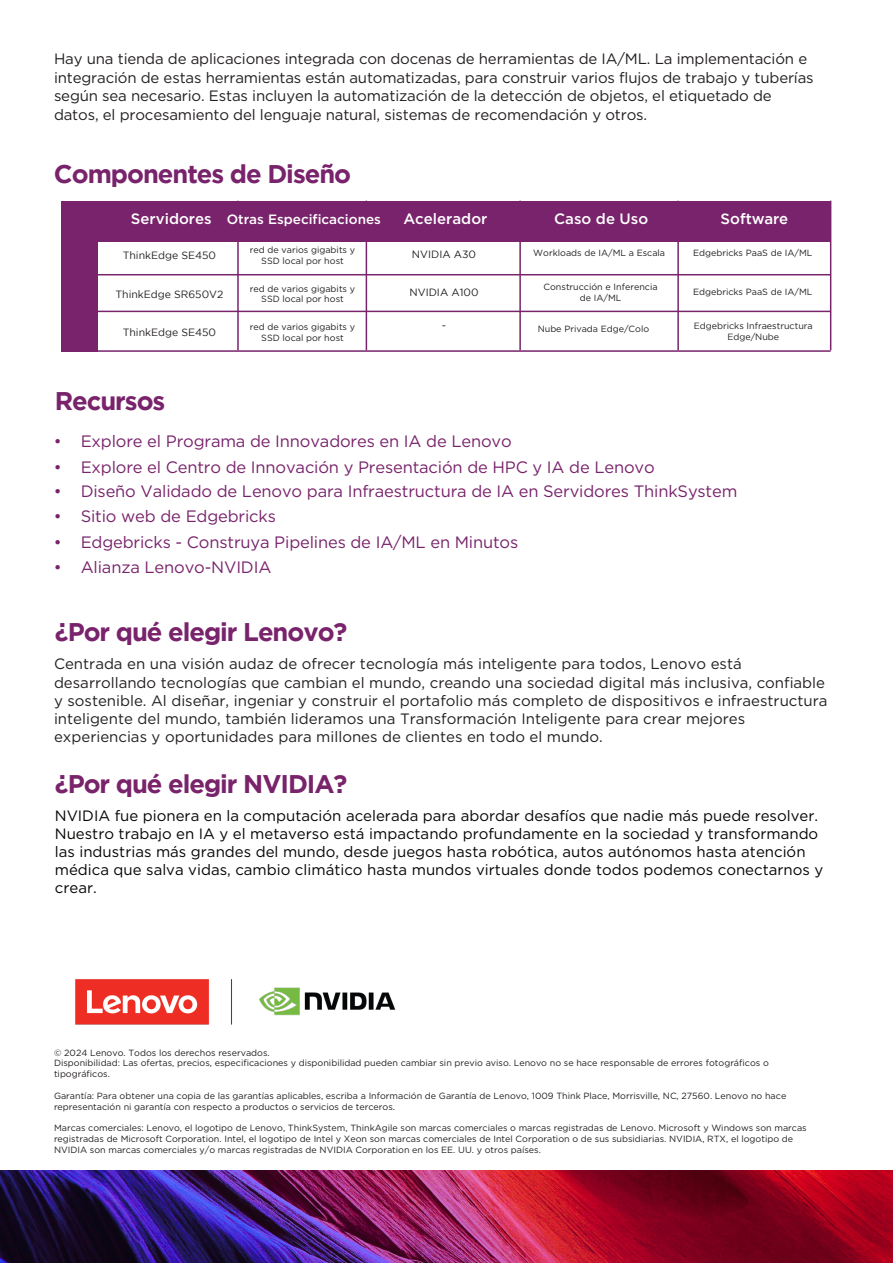
<style>
.page{position:relative;width:893px;height:1263px;background:#fff}
.page>*{position:absolute;margin:0;border:0;box-sizing:border-box;transform-origin:0 0}
.t1{font:700 25.5px "Gotham";letter-spacing:-.04em;color:#78236b}
.t2{font:700 25.5px "Gotham";letter-spacing:-.04em;color:#79236b}
.t3{font:16.5px "Gotham";letter-spacing:-.01em;color:#78236b}
.t4{font:16.5px "Gotham";letter-spacing:-.01em;color:#79236b}
.t5{font:15px/18.1px "Gotham";color:#231f20}
.t6{font:15px/18px "Gotham";color:#040503}
.t7{font:500 15px "Gotham";color:#fff}
.t8{font:500 13.5px "Gotham";color:#fff}
.t9{font:10.5px "Gotham";color:#231f20}
.t10{font:9px/10.8px "Gotham";color:#231f20;text-align:center}
.s1{font-size:15px}
.s2{color:#78236b}
</style>
<div class="page">
<img style="left:0;top:1171px;width:893px;height:92px">
<div style="left:62px;top:201px;width:769px;height:40px;background:#78236b"></div>
<div style="left:62px;top:235px;width:36px;height:117px;background:#78236b"></div>
<hr style="left:237px;top:201px;width:2px;height:149px;background:#78236b">
<hr style="left:366px;top:201px;width:1px;height:149px;background:#78236b">
<hr style="left:519px;top:201px;width:2px;height:149px;background:#78236b">
<hr style="left:677px;top:201px;width:2px;height:149px;background:#78236b">
<hr style="left:830px;top:201px;width:1px;height:149px;background:#78236b">
<hr style="left:89px;top:350px;width:742px;height:2px;background:#78236b">
<hr style="left:89px;top:311px;width:742px;height:1px;background:#78236b">
<hr style="left:89px;top:274px;width:742px;height:1px;background:#78236b">
<img style="left:75px;top:979px;width:321px;height:46px">
<p class="t5" style="left:54px;top:49px;width:761px;line-height:18.6px">Hay una tienda de aplicaciones integrada con docenas de herramientas de IA/ML. La implementación e integración de estas herramientas están automatizadas, para construir varios flujos de trabajo y tuberías según sea necesario. Estas incluyen la automatización de la detección de objetos, el etiquetado de datos, el procesamiento del lenguaje natural, sistemas de recomendación y otros.</p>
<p class="t1" style="left:54px;top:159px;width:299px">Componentes de Diseño</p>
<p class="t8" style="left:131px;top:210px;width:251px"><span class="s1">Servidores</span> Otras Especificaciones</p>
<p class="t7" style="left:403px;top:209px;width:85px">Acelerador</p>
<p class="t7" style="left:554px;top:209px;width:96px">Caso de Uso</p>
<p class="t7" style="left:721px;top:211px;width:69px">Software</p>
<p class="t9" style="left:123px;top:250px;width:95px">ThinkEdge SE450</p>
<p class="t10" style="left:250px;top:244px;width:107px">red de varios gigabits y<br>SSD local por host</p>
<p class="t9" style="left:412px;top:248px;width:66px">NVIDIA A30</p>
<p class="t10" style="left:533px;top:247px;width:133px">Workloads de IA/ML a Escala</p>
<p class="t10" style="left:693px;top:247px;width:121px">Edgebricks PaaS de IA/ML</p>
<p class="t9" style="left:116px;top:288px;width:109px">ThinkEdge SR650V2</p>
<p class="t10" style="left:250px;top:283px;width:107px">red de varios gigabits y<br>SSD local por host</p>
<p class="t9" style="left:409px;top:287px;width:71px">NVIDIA A100</p>
<p class="t10" style="left:543px;top:281px;width:116px">Construcción e Inferencia de IA/ML</p>
<p class="t10" style="left:693px;top:286px;width:121px">Edgebricks PaaS de IA/ML</p>
<p class="t9" style="left:123px;top:327px;width:95px">ThinkEdge SE450</p>
<p class="t10" style="left:250px;top:321px;width:107px">red de varios gigabits y<br>SSD local por host</p>
<p class="t9" style="left:442px;top:319px;width:6px">-</p>
<p class="t10" style="left:538px;top:323px;width:113px">Nube Privada Edge/Colo</p>
<p class="t10" style="left:694px;top:320px;width:120px">Edgebricks Infraestructura<br>Edge/Nube</p>
<p class="t1" style="left:55px;top:386px;width:112px">Recursos</p>
<p class="t3" style="left:54px;top:432px;width:460px">• Explore el Programa de Innovadores en IA de Lenovo</p>
<p class="t3" style="left:54px;top:458px;width:602px">• Explore el Centro de Innovación y Presentación de HPC y IA de Lenovo</p>
<p class="t3" style="left:54px;top:482px;width:685px">• Diseño Validado de Lenovo para Infraestructura de IA en Servidores ThinkSystem</p>
<p class="t3" style="left:54px;top:507px;width:224px">• Sitio web de Edgebricks</p>
<p class="t3" style="left:54px;top:533px;width:466px">• Edgebricks - Construya Pipelines de IA/ML en Minutos</p>
<p class="t4" style="left:54px;top:557px;width:219px"><span class="s2">•</span> Alianza Lenovo-NVIDIA</p>
<p class="t1" style="left:55px;top:617px;width:294px">¿Por qué elegir Lenovo?</p>
<p class="t5" style="left:54px;top:655px;width:775px">Centrada en una visión audaz de ofrecer tecnología más inteligente para todos, Lenovo está desarrollando tecnologías que cambian el mundo, creando una sociedad digital más inclusiva, confiable y sostenible. Al diseñar, ingeniar y construir el portafolio más completo de dispositivos e infraestructura inteligente del mundo, también lideramos una Transformación Inteligente para crear mejores experiencias y oportunidades para millones de clientes en todo el mundo.</p>
<p class="t2" style="left:55px;top:769px;width:294px">¿Por qué elegir NVIDIA?</p>
<p class="t6" style="left:55px;top:806px;width:770px">NVIDIA fue pionera en la computación acelerada para abordar desafíos que nadie más puede resolver.<br>Nuestro trabajo en IA y el metaverso está impactando profundamente en la sociedad y transformando las industrias más grandes del mundo, desde juegos hasta robótica, autos autónomos hasta atención médica que salva vidas, cambio climático hasta mundos virtuales donde todos podemos conectarnos y crear.</p>
<p class="t10" style="left:54px;top:1047px;width:716px;text-align:left">© 2024 Lenovo. Todos los derechos reservados.<br>Disponibilidad: Las ofertas, precios, especificaciones y disponibilidad pueden cambiar sin previo aviso. Lenovo no se hace responsable de errores fotográficos o tipográficos.</p>
<p class="t10" style="left:54px;top:1090px;width:734px;text-align:left">Garantía: Para obtener una copia de las garantías aplicables, escriba a Información de Garantía de Lenovo, 1009 Think Place, Morrisville, NC, 27560. Lenovo no hace representación ni garantía con respecto a productos o servicios de terceros.</p>
<p class="t10" style="left:54px;top:1122px;width:754px;text-align:left">Marcas comerciales: Lenovo, el logotipo de Lenovo, ThinkSystem, ThinkAgile son marcas comerciales o marcas registradas de Lenovo. Microsoft y Windows son marcas registradas de Microsoft Corporation. Intel, el logotipo de Intel y Xeon son marcas comerciales de Intel Corporation o de sus subsidiarias. NVIDIA, RTX, el logotipo de<br>NVIDIA son marcas comerciales y/o marcas registradas de NVIDIA Corporation en los EE. UU. y otros países.</p>
</div>
